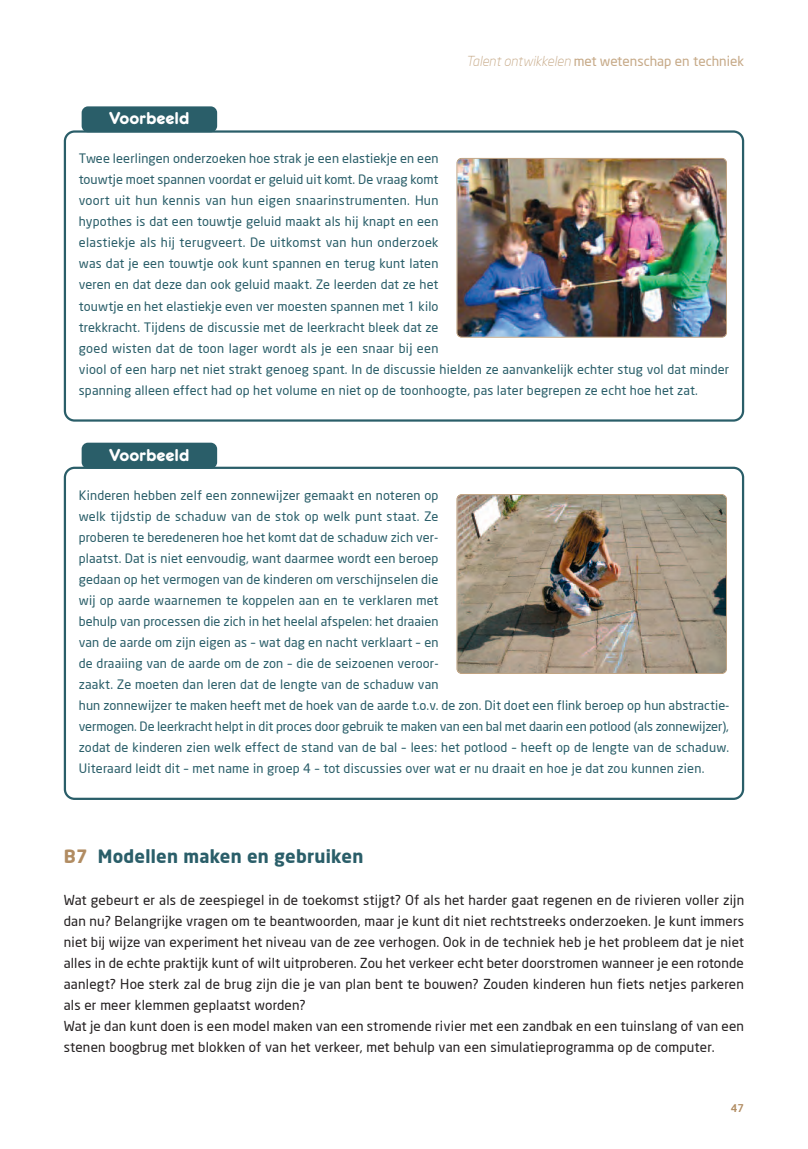
<style>
.page{position:relative;width:808px;height:1149px;background:#fff}
.page>*{position:absolute;margin:0;border:0;box-sizing:border-box;transform-origin:0 0}
.t1{font:700 18px "Neo Sans";letter-spacing:.015em;color:#2a5e69}
.t2{font:18px "Frankfurter Medium Std";color:#fff}
.t3{font:13.5px/21px "Neo Sans";letter-spacing:.015em;color:#231f20}
.t4{font:13.5px "Neo Sans";color:#c6a987}
.t5{font:12.75px/21px "Neo Sans";letter-spacing:.015em;color:#2a5e69}
.t6{font:500 10.5px "Neo Sans";color:#b18c62}
.s1{font-weight:300;font-style:italic}
.s2{color:#b18c62}
</style>
<div class="page">
<svg style="left:64px;top:130px;width:680px;height:291px"></svg>
<div style="left:82px;top:106px;width:135px;height:26px;background:#2a5e69;border-radius:6px"></div>
<img style="left:457px;top:159px;width:269px;height:178px;border-radius:4px">
<div style="left:456px;top:158px;width:271px;height:179px;border:2px solid #b18c62;border-radius:5px"></div>
<svg style="left:64px;top:466px;width:680px;height:333px"></svg>
<div style="left:82px;top:442px;width:135px;height:26px;background:#2a5e69;border-radius:6px"></div>
<img style="left:457px;top:495px;width:269px;height:178px;border-radius:4px">
<div style="left:456px;top:494px;width:271px;height:179px;border:2px solid #b18c62;border-radius:5px"></div>
<h1 class="t2" style="left:109px;top:112px;width:82px">Voorbeeld</h1>
<p class="t4" style="left:466px;top:52px;width:279px"><span class="s1">Talent ontwikkelen</span> met wetenschap en techniek</p>
<p class="t5" style="left:79px;top:148px;width:652px">Twee leerlingen onderzoeken hoe strak je een elastiekje en een<br>touwtje moet spannen voordat er geluid uit komt. De vraag komt<br>voort uit hun kennis van hun eigen snaarinstrumenten. Hun<br>hypothes is dat een touwtje geluid maakt als hij knapt en een<br>elastiekje als hij terugveert. De uitkomst van hun onderzoek<br>was dat je een touwtje ook kunt spannen en terug kunt laten<br>veren en dat deze dan ook geluid maakt. Ze leerden dat ze het<br>touwtje en het elastiekje even ver moesten spannen met 1 kilo<br>trekkracht. Tijdens de discussie met de leerkracht bleek dat ze<br>goed wisten dat de toon lager wordt als je een snaar bij een<br>viool of een harp net niet strakt genoeg spant. In de discussie hielden ze aanvankelijk echter stug vol dat minder spanning alleen effect had op het volume en niet op de toonhoogte, pas later begrepen ze echt hoe het zat.</p>
<h1 class="t2" style="left:109px;top:448px;width:82px">Voorbeeld</h1>
<p class="t5" style="left:79px;top:484px;width:652px">Kinderen hebben zelf een zonnewijzer gemaakt en noteren op<br>welk tijdstip de schaduw van de stok op welk punt staat. Ze<br>proberen te beredeneren hoe het komt dat de schaduw zich ver-<br>plaatst. Dat is niet eenvoudig, want daarmee wordt een beroep<br>gedaan op het vermogen van de kinderen om verschijnselen die<br>wij op aarde waarnemen te koppelen aan en te verklaren met<br>behulp van processen die zich in het heelal afspelen: het draaien<br>van de aarde om zijn eigen as – wat dag en nacht verklaart – en<br>de draaiing van de aarde om de zon – die de seizoenen veroor-<br>zaakt. Ze moeten dan leren dat de lengte van de schaduw van<br>hun zonnewijzer te maken heeft met de hoek van de aarde t.o.v. de zon. Dit doet een flink beroep op hun abstractie - vermogen. De leerkracht helpt in dit proces door gebruik te maken van een bal met daarin een potlood (als zonnewijzer), zodat de kinderen zien welk effect de stand van de bal – lees: het potlood – heeft op de lengte van de schaduw.<br>Uiteraard leidt dit – met name in groep 4 – tot discussies over wat er nu draait en hoe je dat zou kunnen zien.</p>
<h1 class="t1" style="left:64px;top:844px;width:301px"><span class="s2">B7</span> Modellen maken en gebruiken</h1>
<p class="t3" style="left:64px;top:888px;width:682px">Wat gebeurt er als de zeespiegel in de toekomst stijgt? Of als het harder gaat regenen en de rivieren voller zijn dan nu? Belangrijke vragen om te beantwoorden, maar je kunt dit niet rechtstreeks onderzoeken. Je kunt immers niet bij wijze van experiment het niveau van de zee verhogen. Ook in de techniek heb je het probleem dat je niet alles in de echte praktijk kunt of wilt uitproberen. Zou het verkeer echt beter doorstromen wanneer je een rotonde aanlegt? Hoe sterk zal de brug zijn die je van plan bent te bouwen? Zouden kinderen hun fiets netjes parkeren als er meer klemmen geplaatst worden?<br>Wat je dan kunt doen is een model maken van een stromende rivier met een zandbak en een tuinslang of van een stenen boogbrug met blokken of van het verkeer, met behulp van een simulatieprogramma op de computer.</p>
<p class="t6" style="left:731px;top:1100px;width:15px">47</p>
</div>
